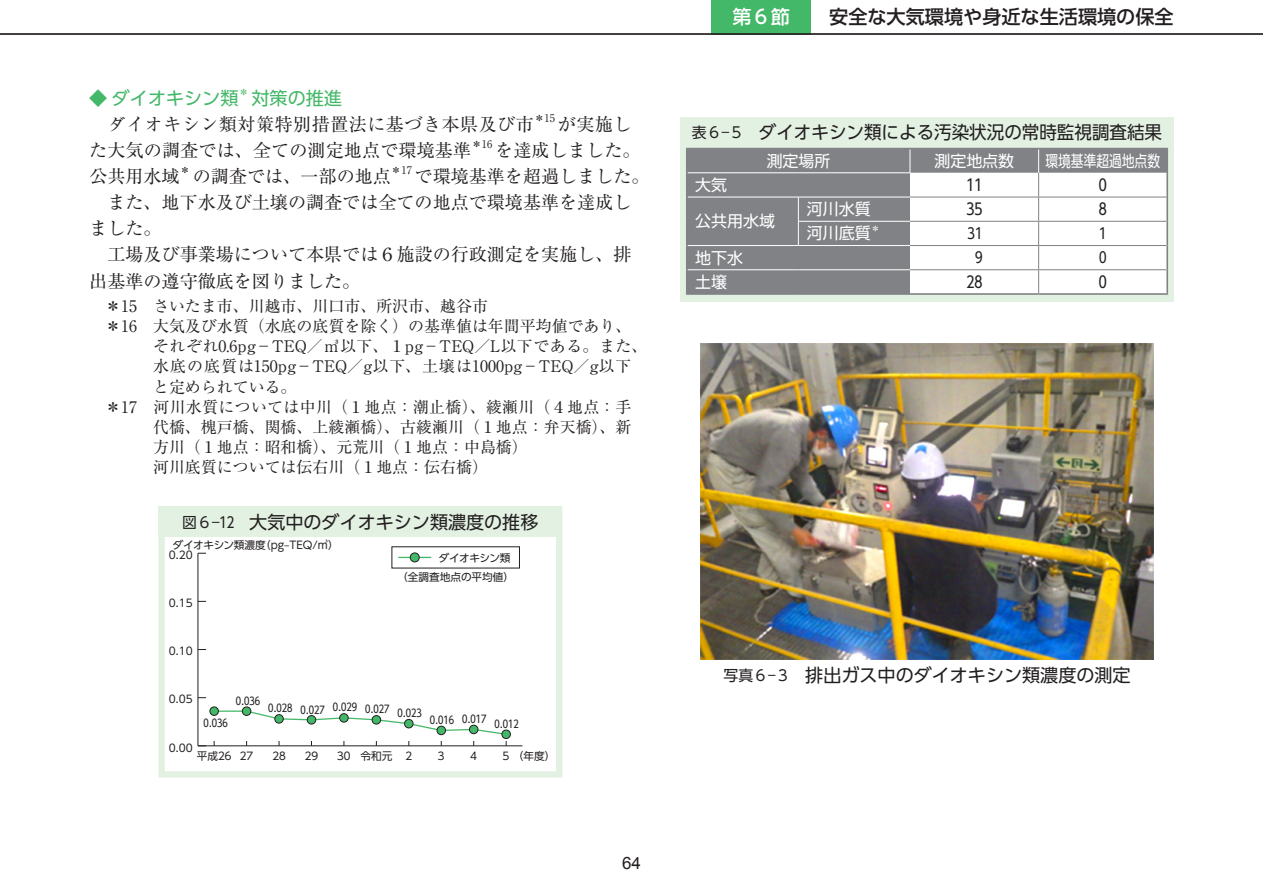
<style>
.page{position:relative;width:1263px;height:893px;background:#fff}
.page>*{position:absolute;margin:0;border:0;box-sizing:border-box;transform-origin:0 0}
.t1{font:500 19.2px "UD Shin Go Pro";color:#231f20}
.t2{font:500 19.2px "UD Shin Go Pro";color:#fff}
.t3{font:18px/26.1px "Ryumin Pro";color:#231f20}
.t4{font:18px "UD Shin Go Pro";color:#231f20}
.t5{font:18px "Ryumin Pro";letter-spacing:.025em;color:#231f20}
.t6{font:18px "UD Shin Go Pro";color:#44b869}
.t7{font:16.95px "Arial";color:#231f20}
.t8{font:15.9px "Ryumin Pro";color:#231f20}
.t9{font:15.9px "Ryumin Pro";letter-spacing:.02em;color:#231f20}
.t10{font:15.9px "UD Shin Go Pro";color:#fff}
.t11{font:15.9px "UD Shin Go Pro";color:#fff;scale:.8 1}
.t12{font:15.9px "UD Shin Go Pro";color:#231f20}
.t13{font:14.85px "UD Shin Go Pro";color:#231f20}
.t14{font:10.65px/19px "UD Shin Go Pro";color:#231f20}
.t15{font:10.65px "UD Shin Go Pro";letter-spacing:-.03em;color:#231f20}
.t16{font:10.5px "Ryumin Pro";color:#231f20}
.t17{font:10.5px "UD Shin Go Pro";color:#44b869}
.t18{font:9.3px "UD Shin Go Pro";color:#fff}
.s1{font-family:"Ryumin Pro"}
.s2{font-size:14.85px}
.s3{color:#fff}
</style>
<div class="page">
<div style="left:711px;top:0;width:100px;height:34px;background:#44b869"></div>
<hr style="left:0;top:33px;width:1263px;height:2px;background:#231f20">
<hr style="left:198px;top:746px;width:324px;height:1px;background:#231f20">
<hr style="left:198px;top:553px;width:1px;height:193px;background:#231f20">
<hr style="left:214px;top:710px;width:33px;height:2px;background:#44b869">
<div style="left:210px;top:707px;width:8px;height:8px;background:#44b869;border-radius:50%"></div>
<div style="left:210px;top:707px;width:9px;height:9px;border:1px solid #231f20;border-radius:50%"></div>
<div style="left:242px;top:707px;width:9px;height:8px;background:#44b869;border-radius:50%"></div>
<div style="left:242px;top:707px;width:9px;height:9px;border:1px solid #231f20;border-radius:50%"></div>
<div style="left:502px;top:730px;width:8px;height:8px;background:#44b869;border-radius:50%"></div>
<div style="left:502px;top:730px;width:9px;height:9px;border:1px solid #231f20;border-radius:50%"></div>
<svg style="left:245px;top:710px;width:263px;height:36px"></svg>
<hr style="left:398px;top:557px;width:33px;height:1px;background:#44b869">
<div style="left:410px;top:553px;width:9px;height:9px;background:#44b869;border-radius:50%"></div>
<div style="left:410px;top:553px;width:9px;height:9px;border:1px solid #231f20;border-radius:50%"></div>
<div style="left:158px;top:507px;width:404px;height:30px;background:#e3f1e3"></div>
<div style="left:158px;top:507px;width:404px;height:271px;border:6px solid #e3f1e3"></div>
<img style="left:701px;top:344px;width:452px;height:316px">
<div style="left:680px;top:117px;width:494px;height:184px;background:#e3f1e3"></div>
<hr style="left:686px;top:148px;width:112px;height:1px;background:#808285">
<hr style="left:798px;top:148px;width:112px;height:1px;background:#808285">
<hr style="left:1166px;top:173px;width:2px;height:24px;background:#808285">
<hr style="left:1166px;top:197px;width:2px;height:24px;background:#808285">
<hr style="left:1166px;top:221px;width:2px;height:25px;background:#808285">
<hr style="left:1166px;top:246px;width:2px;height:24px;background:#808285">
<hr style="left:1166px;top:270px;width:2px;height:23px;background:#808285">
<hr style="left:686px;top:293px;width:112px;height:2px;background:#808285">
<hr style="left:798px;top:293px;width:112px;height:2px;background:#808285">
<hr style="left:910px;top:293px;width:129px;height:2px;background:#808285">
<hr style="left:1039px;top:293px;width:129px;height:2px;background:#808285">
<hr style="left:910px;top:148px;width:129px;height:1px;background:#808285">
<svg style="left:686px;top:149px;width:481px;height:145px;background:#b8b9ba"></svg>
<hr style="left:1166px;top:149px;width:2px;height:24px;background:#808285">
<hr style="left:1039px;top:148px;width:129px;height:1px;background:#808285">
<p class="t6" style="left:89px;top:84px;width:151px"><span class="s1">◆</span> ダイオキシン類</p>
<p class="t17" style="left:238px;top:84px;width:12px">＊</p>
<p class="t6" style="left:252px;top:84px;width:92px">対策の推進</p>
<p class="t5" style="left:108px;top:110px;width:427px">ダイオキシン類対策特別措置法に基づき本県及び市</p>
<p class="t16" style="left:534px;top:110px;width:23px">＊１５</p>
<p class="t3" style="left:558px;top:110px;width:75px">が実施し</p>
<p class="t3" style="left:89px;top:136px;width:383px">た大気の調査では、全ての測定地点で環境基準</p>
<p class="t16" style="left:471px;top:136px;width:23px">＊１６</p>
<p class="t3" style="left:495px;top:136px;width:147px">を達成しました。</p>
<p class="t3" style="left:89px;top:162px;width:92px">公共用水域</p>
<p class="t16" style="left:180px;top:162px;width:12px">＊</p>
<p class="t3" style="left:193px;top:162px;width:200px">の調査では、一部の地点</p>
<p class="t16" style="left:391px;top:162px;width:23px">＊１７</p>
<p class="t3" style="left:89px;top:162px;width:562px;text-indent:325px">で環境基準を超過しました。　また、地下水及び土壌の調査では全ての地点で環境基準を達成しました。<br>　工場及び事業場について本県では６施設の行政測定を実施し、排出基準の遵守徹底を図りました。</p>
<p class="t8" style="left:105px;top:293px;width:384px">＊１５　さいたま市、川越市、川口市、所沢市、越谷市</p>
<p class="t8" style="left:105px;top:313px;width:528px">＊１６　大気及び水質（水底の底質を除く）の基準値は年間平均値であり、</p>
<p class="t9" style="left:153px;top:334px;width:496px">それぞれ０.６pg－TEQ／㎥以下、１pg－TEQ／L以下である。また、</p>
<p class="t8" style="left:153px;top:354px;width:480px">水底の底質は１５０pg－TEQ／g以下、土壌は１０００pg－TEQ／g以下</p>
<p class="t8" style="left:153px;top:374px;width:145px">と定められている。</p>
<p class="t9" style="left:105px;top:394px;width:528px">＊１７　河川水質については中川（１地点：潮止橋）、綾瀬川（４地点：手</p>
<p class="t8" style="left:153px;top:414px;width:480px">代橋、槐戸橋、関橋、上綾瀬橋）、古綾瀬川（１地点：弁天橋）、新</p>
<p class="t8" style="left:153px;top:435px;width:376px">方川（１地点：昭和橋）、元荒川（１地点：中島橋）</p>
<p class="t8" style="left:153px;top:455px;width:336px">河川底質については伝右川（１地点：伝右橋）</p>
<p class="t4" style="left:182px;top:507px;width:358px"><span class="s2">図６―１２　</span>大気中のダイオキシン類濃度の推移</p>
<p class="t15" style="left:173px;top:536px;width:167px">ダイオキシン類濃度（pg‒TEQ/㎥）</p>
<p class="t14" style="left:169px;top:545px;width:25px">0.20</p>
<p class="t14" style="left:169px;top:593px;width:25px">0.15</p>
<p class="t14" style="left:169px;top:641px;width:25px">0.10</p>
<p class="t14" style="left:397px;top:548px;width:118px;text-indent:42px">ダイオキシン類（全調査地点の平均値）</p>
<p class="t14" style="left:169px;top:689px;width:25px">0.05</p>
<p class="t14" style="left:204px;top:713px;width:26px">0.036</p>
<p class="t14" style="left:236px;top:691px;width:26px">0.036</p>
<p class="t14" style="left:268px;top:699px;width:155px">0.028 0.027 0.029 0.027 0.023</p>
<p class="t14" style="left:430px;top:710px;width:58px">0.016 <span class="s3">0.017</span></p>
<p class="t14" style="left:495px;top:714px;width:26px">0.012</p>
<p class="t14" style="left:169px;top:738px;width:25px">0.00</p>
<p class="t14" style="left:270px;top:746px;width:19px">２８</p>
<p class="t14" style="left:360px;top:746px;width:33px">令和元</p>
<p class="t14" style="left:503px;top:746px;width:54px">5 （年度）</p>
<p class="t14" style="left:197px;top:746px;width:60px">平成２６２７</p>
<p class="t14" style="left:335px;top:746px;width:19px">３０</p>
<p class="t14" style="left:303px;top:746px;width:19px">２９</p>
<p class="t14" style="left:403px;top:746px;width:12px">２</p>
<p class="t14" style="left:436px;top:746px;width:12px">３</p>
<p class="t14" style="left:470px;top:746px;width:9px">4</p>
<p class="t7" style="left:622px;top:852px;width:20px">64</p>
<p class="t2" style="left:732px;top:1px;width:59px">第６節</p>
<p class="t1" style="left:829px;top:1px;width:346px">安全な大気環境や身近な生活環境の保全</p>
<p class="t4" style="left:692px;top:118px;width:472px"><span class="s2">表６―５　</span>ダイオキシン類による汚染状況の常時監視調査結果</p>
<p class="t10" style="left:767px;top:148px;width:65px">測定場所</p>
<p class="t10" style="left:934px;top:148px;width:81px">測定地点数</p>
<p class="t11" style="left:1045px;top:148px;width:145px">環境基準超過地点数</p>
<p class="t10" style="left:695px;top:172px;width:33px">大気</p>
<p class="t12" style="left:966px;top:172px;width:17px">１１</p>
<p class="t12" style="left:1099px;top:172px;width:9px">０</p>
<p class="t10" style="left:695px;top:208px;width:81px">公共用水域</p>
<p class="t10" style="left:807px;top:196px;width:65px">河川水質</p>
<p class="t12" style="left:966px;top:196px;width:17px">３５</p>
<p class="t12" style="left:1099px;top:196px;width:9px">８</p>
<p class="t10" style="left:807px;top:221px;width:65px">河川底質</p>
<p class="t18" style="left:871px;top:221px;width:11px">＊</p>
<p class="t13" style="left:968px;top:221px;width:16px">３１</p>
<p class="t13" style="left:1099px;top:221px;width:9px">１</p>
<p class="t10" style="left:695px;top:245px;width:49px">地下水</p>
<p class="t13" style="left:975px;top:246px;width:9px">９</p>
<p class="t13" style="left:1099px;top:246px;width:9px">０</p>
<p class="t10" style="left:695px;top:269px;width:33px">土壌</p>
<p class="t12" style="left:966px;top:269px;width:17px">２８</p>
<p class="t12" style="left:1099px;top:269px;width:9px">０</p>
<p class="t4" style="left:723px;top:660px;width:409px"><span class="s2">写真６―３　</span>排出ガス中のダイオキシン類濃度の測定</p>
</div>
